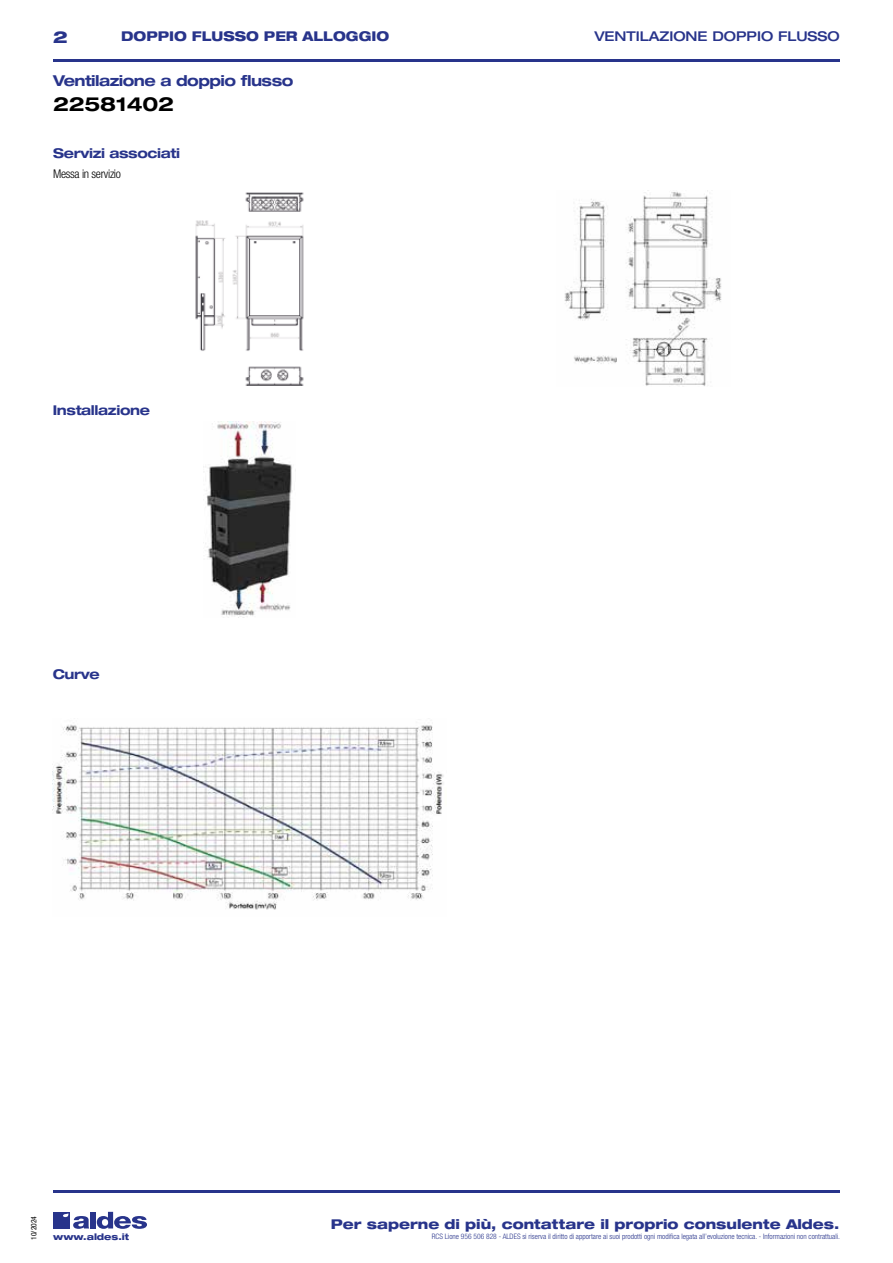
<style>
.page{position:relative;width:893px;height:1263px;background:#fff}
.page>*{position:absolute;margin:0;border:0;box-sizing:border-box;transform-origin:0 0}
.t1{font:700 expanded 19.5px "Helvetica Neue LT Std";letter-spacing:-.01em;color:#000}
.t2{font:800 expanded 16.5px "Helvetica Neue LT Std";color:#28348b}
.t3{font:700 expanded 15px "Helvetica Neue LT Std";letter-spacing:-.035em;color:#28348b}
.t4{font:800 expanded 13.5px "Helvetica Neue LT Std";color:#28348b}
.t5{font:700 expanded 13.5px "Helvetica Neue LT Std";letter-spacing:-.025em;color:#28348b}
.t6{font:500 expanded 13.5px "Helvetica Neue LT Std";color:#28348b}
.t7{font:800 expanded 13.5px "Helvetica Neue LT Std";color:#28348b;scale:.95 1}
.t8{font:300 condensed 12px "Helvetica Neue LT Std";letter-spacing:-.025em;color:#000}
.t9{font:800 expanded 9px "Helvetica Neue LT Std";color:#28348b}
.t10{font:300 condensed 7.5px "Helvetica Neue LT Std";color:#28348b}
.t11{font:condensed 7.5px "Helvetica Neue LT Std";color:#000}
</style>
<div class="page">
<div style="left:53px;top:1212px;width:17px;height:16px;background:#28348b"></div>
<div style="left:90px;top:1212px;width:6px;height:16px;background:#28348b"></div>
<svg style="left:97px;top:1212px;width:50px;height:17px"></svg>
<svg style="left:63px;top:1213px;width:26px;height:16px"></svg>
<hr style="left:53px;top:59px;width:787px;height:2px;background:#28348b">
<hr style="left:53px;top:1190px;width:787px;height:2px;background:#28348b">
<img style="left:195px;top:192px;width:109px;height:194px">
<img style="left:564px;top:192px;width:158px;height:194px">
<img style="left:205px;top:421px;width:87px;height:196px">
<img style="left:53px;top:725px;width:391px;height:185px">
<h2 class="t2" style="left:53px;top:26px;width:16px">2</h2>
<h3 class="t7" style="left:121px;top:28px;width:284px">DOPPIO FLUSSO PER ALLOGGIO</h3>
<h3 class="t6" style="left:594px;top:28px;width:247px">VENTILAZIONE DOPPIO FLUSSO</h3>
<h3 class="t3" style="left:53px;top:71px;width:242px">Ventilazione a doppio flusso</h3>
<h1 class="t1" style="left:53px;top:92px;width:122px">22581402</h1>
<h3 class="t5" style="left:53px;top:145px;width:129px">Servizi associati</h3>
<h3 class="t8" style="left:53px;top:167px;width:69px">Messa in servizio</h3>
<h3 class="t5" style="left:53px;top:402px;width:99px">Installazione</h3>
<h3 class="t5" style="left:53px;top:666px;width:49px">Curve</h3>
<p class="t11" style="left:29px;top:1240px;width:25px;rotate:-90deg">10/2024</p>
<h3 class="t4" style="left:331px;top:1215px;width:510px">Per saperne di più, contattare il proprio consulente Aldes.</h3>
<p class="t9" style="left:53px;top:1231px;width:78px">www.aldes.it</p>
<p class="t10" style="left:432px;top:1232px;width:410px">RCS Lione 956 506 828 - ALDES si riserva il diritto di apportare ai suoi prodotti ogni modifica legata all’evoluzione tecnica. - Informazioni non contrattuali.</p>
</div>
